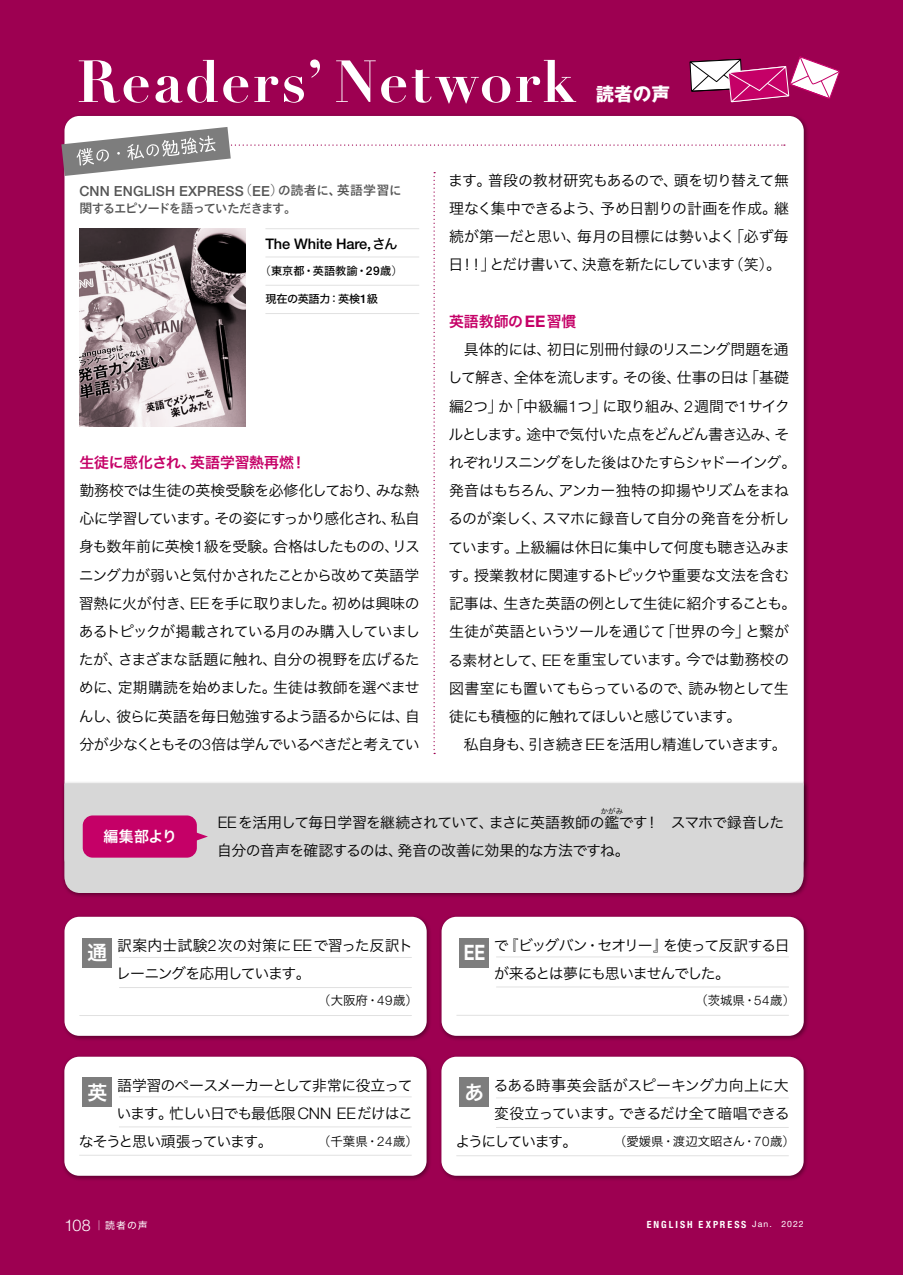
<style>
.page{position:relative;width:903px;height:1275px;background:#9d0051}
.page>*{position:absolute;margin:0;border:0;box-sizing:border-box;transform-origin:0 0}
.t1{font:700 21.18px "Helvetica Neue LT Std";color:#fff;scale:.78 1}
.t2{font:19.78px "Hira Kaku Std N W6";color:#fff}
.t3{font:700 18.55px "Gothic MB101 Pro";color:#fff}
.t4{font:14.88px/28.2px "Hira Kaku Pro N W3";letter-spacing:-.05em;color:#000;text-align:justify}
.t5{font:14.88px/28.2px "Hira Kaku Pro N W3";letter-spacing:-.075em;color:#000}
.t6{font:14.88px "Hira Kaku Pro N W3";letter-spacing:-.03em;color:#000}
.t7{font:14.88px "Hira Kaku Std N W6";color:#c50067}
.t8{font:14.88px "Hira Kaku Pro N W3";letter-spacing:.005em;color:#000}
.t9{font:14.88px "Hira Kaku Pro N W3";letter-spacing:-.08em;color:#000}
.t10{font:14.88px "Hira Kaku Pro N W3";letter-spacing:-.105em;color:#000}
.t11{font:14.88px "Hira Kaku Std N W6";color:#fff}
.t12{font:500 14.53px "Helvetica Neue LT Std";letter-spacing:-.01em;color:#000}
.t13{font:500 14px "Helvetica Neue LT Std";letter-spacing:.01em;color:#555}
.t14{font:12.42px "Hira Kaku Pro N W3";color:#000}
.t15{font:12.42px "TB Go Std DB";letter-spacing:-.11em;color:#555}
.t16{font:11.2px "Hira Kaku Std N W5";letter-spacing:-.02em;color:#000}
.t17{font:700 condensed 9.97px "Helvetica Neue LT Std";letter-spacing:.2em;color:#fff}
.t18{font:9.97px "Hira Kaku Std W4";color:#fff}
.t19{font:7.52px "Hira Kaku Pro N W3";color:#000}
.s1{font-family:"Shin Go Pro";font-weight:300;font-size:12.95px}
.s2{font-family:"TB Go Std DB";font-weight:400;font-size:12.42px}
.s3{font-family:"TB Go Std DB";font-weight:400;font-size:12.95px}
.s4{font-size:12.95px}
.s5{font-family:"Hira Kaku Std N W5";font-weight:400;font-size:13.65px}
.s6{font-family:"Shin Go Pro";font-weight:300}
.s7{font-family:"Helvetica Neue LT Std";font-weight:500;font-size:11.9px}
.s8{font-family:"Helvetica Neue LT Std";font-weight:300;font-size:15.92px}
.s9{font-family:"Helvetica Neue LT Std";font-weight:700;font-size:15.92px}
.s10{font-family:"Helvetica Neue LT Std";font-weight:300;font-size:13.3px}
.s11{font-family:"Helvetica Neue LT Std";font-weight:300;font-size:16.1px}
.s12{font-family:"Hira Kaku Pro N W3"}
.s13{font-weight:400;font-stretch:normal;font-size:8.75px}
</style>
<div class="page">
<svg style="left:79px;top:59px;width:497px;height:45px"></svg>
<svg style="left:689px;top:56px;width:151px;height:47px"></svg>
<div style="left:64px;top:116px;width:740px;height:757px;background:#fff;border-radius:15px"></div>
<div style="left:61px;top:778px;width:748px;height:120px;background:#000;opacity:.4"></div>
<div style="left:64px;top:780px;width:739px;height:113px;background:#d7d7d7"></div>
<div style="left:83px;top:815px;width:114px;height:43px;background:#c50067;border-radius:10px"></div>
<svg style="left:196px;top:832px;width:12px;height:9px"></svg>
<div style="left:61px;top:1054px;width:371px;height:127px;background:#000;opacity:.4"></div>
<div style="left:64px;top:1057px;width:362px;height:119px;background:#fff;border-radius:15px"></div>
<div style="left:439px;top:914px;width:370px;height:127px;background:#000;opacity:.4"></div>
<div style="left:441px;top:917px;width:363px;height:119px;background:#fff;border-radius:15px"></div>
<div style="left:62px;top:914px;width:370px;height:127px;background:#000;opacity:.4"></div>
<div style="left:64px;top:917px;width:363px;height:119px;background:#fff;border-radius:15px"></div>
<div style="left:438px;top:1054px;width:371px;height:127px;background:#000;opacity:.4"></div>
<div style="left:441px;top:1057px;width:362px;height:119px;background:#fff;border-radius:15px"></div>
<hr style="left:456px;top:1155px;width:333px;height:1px;background:#e1e1e1">
<hr style="left:79px;top:1155px;width:333px;height:1px;background:#e1e1e1">
<hr style="left:456px;top:1015px;width:333px;height:1px;background:#e1e1e1">
<hr style="left:79px;top:1015px;width:333px;height:1px;background:#e1e1e1">
<hr style="left:119px;top:1126px;width:293px;height:1px;background:#e1e1e1">
<hr style="left:496px;top:986px;width:293px;height:1px;background:#e1e1e1">
<hr style="left:119px;top:987px;width:293px;height:1px;background:#e1e1e1">
<hr style="left:119px;top:1096px;width:293px;height:1px;background:#e1e1e1">
<hr style="left:496px;top:956px;width:293px;height:1px;background:#e1e1e1">
<hr style="left:119px;top:957px;width:293px;height:1px;background:#e1e1e1">
<hr style="left:496px;top:1097px;width:293px;height:1px;background:#e1e1e1">
<hr style="left:496px;top:1127px;width:293px;height:1px;background:#e1e1e1">
<svg style="left:61px;top:127px;width:724px;height:627px"></svg>
<div style="left:459px;top:1077px;width:30px;height:30px;background:#7d7d7d"></div>
<div style="left:82px;top:1077px;width:30px;height:30px;background:#7d7d7d"></div>
<div style="left:460px;top:938px;width:29px;height:29px;background:#7d7d7d"></div>
<div style="left:83px;top:938px;width:29px;height:29px;background:#7d7d7d"></div>
<hr style="left:265px;top:256px;width:154px;height:1px;background:#e1e1e1">
<hr style="left:265px;top:285px;width:154px;height:1px;background:#e1e1e1">
<hr style="left:265px;top:228px;width:154px;height:1px;background:#e1e1e1">
<hr style="left:265px;top:313px;width:154px;height:1px;background:#e1e1e1">
<p class="t13" style="left:79px;top:182px;width:324px">CNN ENGLISH EXPRESS<span class="s1">（</span>EE<span class="s1">）</span><span class="s2">の</span><span class="s3">読者</span><span class="s2">に</span><span class="s3">、英語学習</span><span class="s2">に</span></p>
<p class="t15" style="left:79px;top:198px;width:219px"><span class="s4">関</span>するエピソードを<span class="s4">語</span>っていただきます<span class="s4">。</span></p>
<p class="t12" style="left:265px;top:235px;width:134px">The White Hare,<span class="s5">さん</span></p>
<p class="t16" style="left:260px;top:262px;width:144px"><span class="s6">（</span>東京都・英語教諭・<span class="s7">29</span>歳<span class="s6">）</span></p>
<p class="t16" style="left:265px;top:290px;width:114px">現在の英語力：英検<span class="s7">1</span>級</p>
<p class="t7" style="left:79px;top:451px;width:228px">生徒に感化され、英語学習熱再燃！</p>
<p class="t4" style="left:79px;top:475px;width:343px">勤務校では生徒の英検受験を必修化しており、みな熱心に学習しています。その姿にすっかり感化され、私自身も数年前に英検<span class="s8">1</span>級を受験。合格はしたものの、リスニング力が弱いと気付かされたことから改めて英語学習熱に火が付き、<span class="s8">EE</span>を手に取りました。初めは興味のあるトピックが掲載されている月のみ購入していましたが、さまざまな話題に触れ、自分の視野を広げるために、定期購読を始めました。生徒は教師を選べませんし、彼らに英語を毎日勉強するよう語るからには、自分が少なくともその<span class="s8">3</span>倍は学んでいるべきだと考えてい</p>
<p class="t3" style="left:596px;top:79px;width:76px">読者の声</p>
<p class="t4" style="left:448px;top:165px;width:342px">ます。普段の教材研究もあるので、頭を切り替えて無理なく集中できるよう、予め日割りの計画を作成。継続が第一だと思い、毎月の目標には勢いよく<span class="s6">「</span>必ず毎日！！<span class="s6">」</span>とだけ書いて、決意を新たにしています<span class="s6">（</span>笑<span class="s6">）</span>。</p>
<p class="t7" style="left:449px;top:310px;width:129px">英語教師の<span class="s9">EE</span>習慣</p>
<p class="t4" style="left:448px;top:334px;width:350px;text-align:left">　具体的には、初日に別冊付録のリスニング問題を通して解き、全体を流します。その後、仕事の日は<span class="s6">「</span>基礎編<span class="s8">2</span>つ<span class="s6">」</span>か<span class="s6">「</span>中級編<span class="s8">1</span>つ<span class="s6">」</span>に取り組み、<span class="s8">2</span>週間で<span class="s8">1</span>サイクルとします。途中で気付いた点をどんどん書き込み、それぞれリスニングをした後はひたすらシャドーイング。発音はもちろん、アンカー独特の抑揚やリズムをまねるのが楽しく、スマホに録音して自分の発音を分析しています。上級編は休日に集中して何度も聴き込みます。授業教材に関連するトピックや重要な文法を含む記事は、生きた英語の例として生徒に紹介することも。生徒が英語というツールを通じて<span class="s6">「</span>世界の今<span class="s6">」</span>と繋がる素材として、<span class="s8">EE</span>を重宝しています。今では勤務校の図書室にも置いてもらっているので、読み物として生徒にも積極的に触れてほしいと感じています。<br>　私自身も、引き続き<span class="s8">EE</span>を活用し精進していきます。</p>
<p class="t11" style="left:104px;top:825px;width:75px">編集部より</p>
<p class="t19" style="left:601px;top:805px;width:24px">かがみ</p>
<p class="t6" style="left:217px;top:837px;width:414px">自分の音声を確認するのは、発音の改善に効果的な方法ですね。</p>
<p class="t4" style="left:218px;top:807px;width:568px"><span class="s8">EE</span>を活用して毎日学習を継続されていて、まさに英語教師の鑑です！　スマホで録音した</p>
<p class="t4" style="left:116px;top:930px;width:298px">訳案内士試験<span class="s8">2</span>次の対策に<span class="s8">EE</span>で習った反訳トレーニングを応用しています。</p>
<p class="t14" style="left:318px;top:989px;width:101px"><span class="s6">（</span>大阪府・<span class="s10">49</span>歳<span class="s6">）</span></p>
<h2 class="t2" style="left:87px;top:937px;width:21px">通</h2>
<h1 class="t1" style="left:464px;top:939px;width:29px">EE</h1>
<p class="t5" style="left:494px;top:930px;width:297px">で<span class="s6">『</span>ビッグバン・セオリー<span class="s6">』</span>を使って反訳する日が来るとは夢にも思いませんでした。</p>
<p class="t14" style="left:695px;top:989px;width:101px"><span class="s6">（</span>茨城県・<span class="s10">54</span>歳<span class="s6">）</span></p>
<p class="t8" style="left:493px;top:1072px;width:297px">るある時事英会話がスピーキング力向上に大</p>
<p class="t4" style="left:494px;top:1098px;width:297px">変役立っています。できるだけ全て暗唱できる</p>
<p class="t10" style="left:455px;top:1128px;width:124px">ようにしています。</p>
<p class="t14" style="left:614px;top:1130px;width:182px"><span class="s6">（</span>愛媛県・渡辺文昭さん・<span class="s10">70</span>歳<span class="s6">）</span></p>
<p class="t4" style="left:117px;top:1070px;width:297px">語学習のペースメーカーとして非常に役立って</p>
<p class="t5" style="left:117px;top:1098px;width:298px">います。忙しい日でも最低限 <span class="s8">CNN EE</span> だけはこ</p>
<p class="t9" style="left:79px;top:1128px;width:195px">なそうと思い頑張っています。</p>
<p class="t14" style="left:318px;top:1130px;width:101px"><span class="s6">（</span>千葉県・<span class="s10">24</span>歳<span class="s6">）</span></p>
<h2 class="t2" style="left:87px;top:1077px;width:21px">英</h2>
<h2 class="t2" style="left:464px;top:1077px;width:21px">あ</h2>
<p class="t18" style="left:64px;top:1217px;width:85px"><span class="s11">108</span> <span class="s12">│</span>読者の声</p>
<p class="t17" style="left:647px;top:1218px;width:158px">ENGLISH EXPRESS <span class="s13">Jan. 2022</span></p>
</div>
